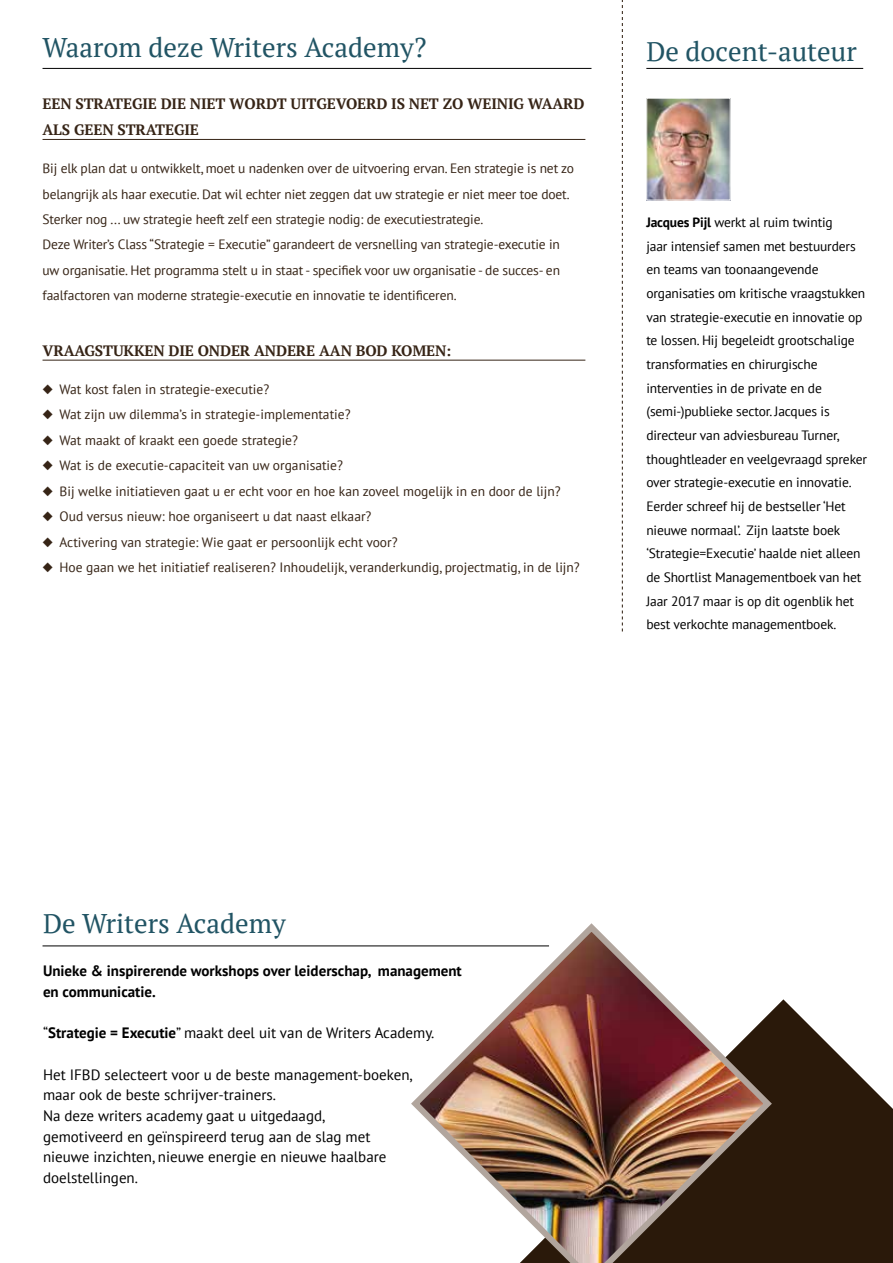
<style>
.page{position:relative;width:893px;height:1263px;background:#fff}
.page>*{position:absolute;margin:0;border:0;box-sizing:border-box;transform-origin:0 0}
.t1{font:27px "PT Serif";color:#215464}
.t2{font:15px/20.7px "PT Sans";color:#000}
.t3{font:700 15px/25.5px "PT Serif";letter-spacing:-.01em;color:#362416}
.t4{font:700 15px/20.7px "PT Sans";color:#000}
.t5{font:13.5px/25.5px "PT Sans";letter-spacing:-.01em;color:#362416}
.t6{font:13.5px/23.7px "PT Sans";letter-spacing:-.01em;color:#000}
.s1{font-weight:700}
</style>
<div class="page">
<svg style="left:776px;top:999px;width:117px;height:264px;fill:#2a190a"></svg>
<hr style="left:43px;top:68px;width:548px;height:1px;background:#000">
<hr style="left:646px;top:68px;width:217px;height:1px;background:#000">
<svg style="left:622px;top:0;width:1px;height:631px"></svg>
<hr style="left:43px;top:945px;width:506px;height:1px;background:#000">
<img style="left:407px;top:923px;width:369px;height:340px">
<hr style="left:43px;top:139px;width:542px;height:1px;background:#362416">
<hr style="left:43px;top:360px;width:542px;height:1px;background:#362416">
<img style="left:648px;top:100px;width:81px;height:98px">
<div style="left:646px;top:98px;width:85px;height:102px;border:1px solid #fff"></div>
<h1 class="t1" style="left:43px;top:30px;width:385px">Waarom deze Writers Academy?</h1>
<h1 class="t1" style="left:646px;top:34px;width:212px">De docent-auteur</h1>
<p class="t3" style="left:43px;top:91px;width:544px">EEN STRATEGIE DIE NIET WORDT UITGEVOERD IS NET ZO WEINIG WAARD<br>ALS GEEN STRATEGIE</p>
<p class="t5" style="left:43px;top:155px;width:533px">Bij elk plan dat u ontwikkelt, moet u nadenken over de uitvoering ervan. Een strategie is net zo belangrijk als haar executie. Dat wil echter niet zeggen dat uw strategie er niet meer toe doet.<br>Sterker nog ... uw strategie heeft zelf een strategie nodig: de executiestrategie.<br>Deze Writer’s Class “Strategie = Executie” garandeert de versnelling van strategie-executie in uw organisatie. Het programma stelt u in staat - specifiek voor uw organisatie - de succes- en faalfactoren van moderne strategie-executie en innovatie te identificeren.</p>
<p class="t3" style="left:43px;top:337px;width:410px">VRAAGSTUKKEN DIE ONDER ANDERE AAN BOD KOMEN:</p>
<p class="t5" style="left:43px;top:376px;width:228px">◆ Wat kost falen in strategie-executie?</p>
<p class="t5" style="left:43px;top:401px;width:310px">◆ Wat zijn uw dilemma’s in strategie-implementatie?</p>
<p class="t5" style="left:43px;top:427px;width:257px">◆ Wat maakt of kraakt een goede strategie?</p>
<p class="t5" style="left:43px;top:452px;width:302px">◆ Wat is de executie-capaciteit van uw organisatie?</p>
<p class="t5" style="left:43px;top:478px;width:520px">◆ Bij welke initiatieven gaat u er echt voor en hoe kan zoveel mogelijk in en door de lijn?</p>
<p class="t5" style="left:43px;top:503px;width:330px">◆ Oud versus nieuw: hoe organiseert u dat naast elkaar?</p>
<p class="t5" style="left:43px;top:529px;width:357px">◆ Activering van strategie: Wie gaat er persoonlijk echt voor?</p>
<p class="t5" style="left:43px;top:554px;width:539px">◆ Hoe gaan we het initiatief realiseren? Inhoudelijk, veranderkundig, projectmatig, in de lijn?</p>
<p class="t6" style="left:646px;top:210px;width:222px"><span class="s1">Jacques Pijl</span> werkt al ruim twintig<br>jaar intensief samen met bestuurders en teams van toonaangevende organisaties om kritische vraagstukken van strategie-executie en innovatie op te lossen. Hij begeleidt grootschalige transformaties en chirurgische interventies in de private en de (semi-)publieke sector. Jacques is directeur van adviesbureau Turner, thoughtleader en veelgevraagd spreker over strategie-executie en innovatie.<br>Eerder schreef hij de bestseller ‘Het nieuwe normaal’. Zijn laatste boek ‘Strategie=Executie’ haalde niet alleen de Shortlist Managementboek van het Jaar 2017 maar is op dit ogenblik het best verkochte managementboek.</p>
<h1 class="t1" style="left:43px;top:906px;width:244px">De Writers Academy</h1>
<p class="t4" style="left:43px;top:960px;width:420px">Unieke &amp; inspirerende workshops over leiderschap, management en communicatie.</p>
<p class="t2" style="left:43px;top:1022px;width:393px">“<span class="s1">Strategie = Executie</span>” maakt deel uit van de Writers Academy.</p>
<p class="t2" style="left:43px;top:1064px;width:371px">Het IFBD selecteert voor u de beste management-boeken, maar ook de beste schrijver-trainers.<br>Na deze writers academy gaat u uitgedaagd,<br>gemotiveerd en geïnspireerd terug aan de slag met nieuwe inzichten, nieuwe energie en nieuwe haalbare doelstellingen.</p>
</div>
